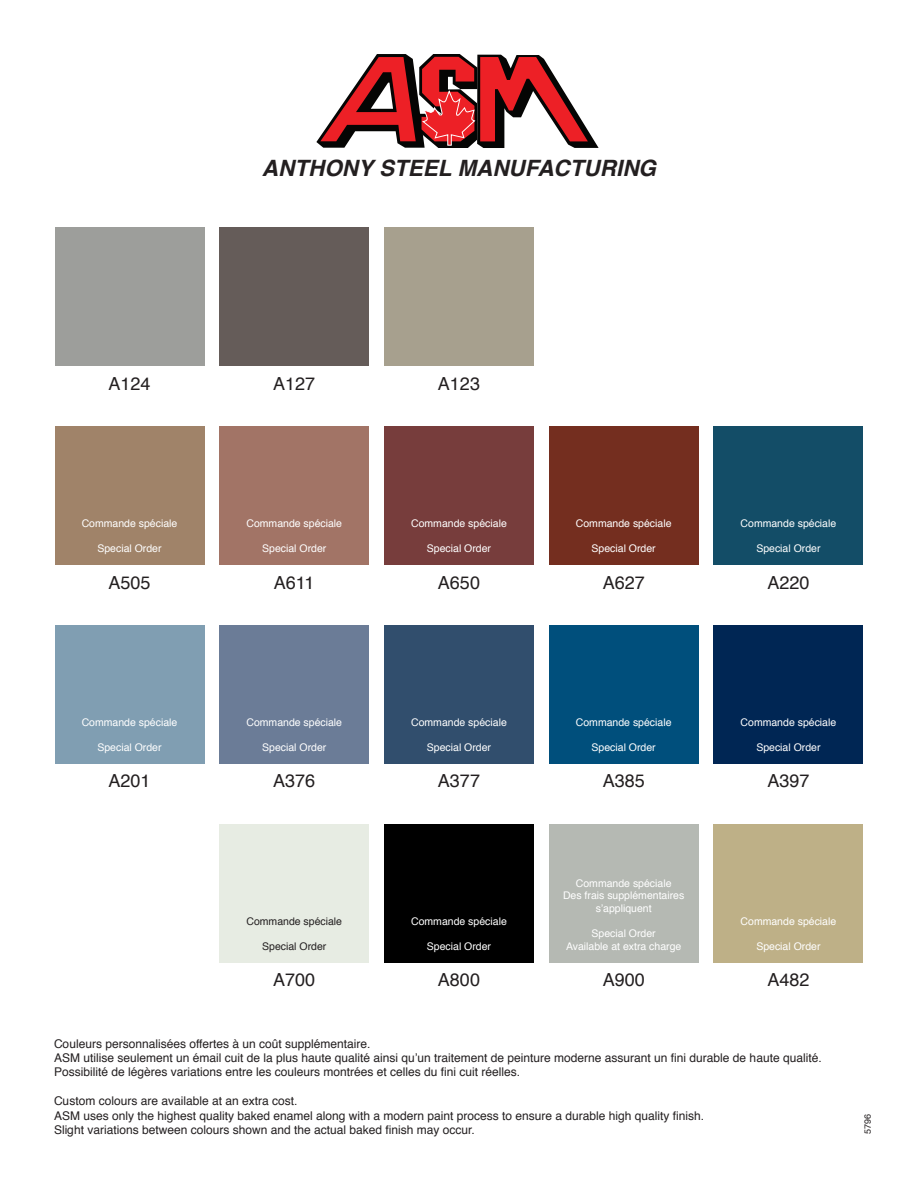
<style>
.page{position:relative;width:918px;height:1188px;background:#fff}
.page>*{position:absolute;margin:0;border:0;box-sizing:border-box;transform-origin:0 0}
.t1{font:italic 700 22.5px "Helvetica";color:#231f20}
.t2{font:18px "Helvetica";color:#231f20}
.t3{font:12px "Helvetica";color:#231f20}
.t4{font:10.5px/12.6px "Helvetica";color:#fff;text-align:center}
.t5{font:10.5px "Helvetica";color:#231f20}
.t6{font:9px "Helvetica";color:#231f20}
</style>
<div class="page">
<svg style="left:316px;top:54px;width:283px;height:94px"></svg>
<div style="left:55px;top:227px;width:149px;height:139px;background:#9d9e9b"></div>
<div style="left:55px;top:426px;width:149px;height:139px;background:#a08369"></div>
<div style="left:55px;top:625px;width:149px;height:139px;background:#809eb2"></div>
<div style="left:219px;top:227px;width:150px;height:139px;background:#655c59"></div>
<div style="left:219px;top:426px;width:150px;height:139px;background:#a27466"></div>
<div style="left:219px;top:625px;width:150px;height:139px;background:#6b7c97"></div>
<div style="left:219px;top:824px;width:150px;height:138px;background:#e7ece3"></div>
<div style="left:384px;top:227px;width:150px;height:139px;background:#a7a08e"></div>
<div style="left:384px;top:426px;width:150px;height:139px;background:#773d3c"></div>
<div style="left:384px;top:625px;width:150px;height:139px;background:#314e6d"></div>
<div style="left:384px;top:824px;width:150px;height:138px;background:#000"></div>
<div style="left:549px;top:426px;width:150px;height:139px;background:#742e1f"></div>
<div style="left:549px;top:625px;width:150px;height:139px;background:#004f7c"></div>
<div style="left:549px;top:824px;width:150px;height:138px;background:#b5b9b3"></div>
<div style="left:714px;top:426px;width:149px;height:139px;background:#134d67"></div>
<div style="left:714px;top:625px;width:149px;height:139px;background:#002654"></div>
<div style="left:714px;top:824px;width:149px;height:138px;background:#beb087"></div>
<p class="t1" style="left:262px;top:149px;width:396px">ANTHONY STEEL MANUFACTURING</p>
<p class="t2" style="left:109px;top:369px;width:44px">A124</p>
<p class="t2" style="left:273px;top:369px;width:44px">A127</p>
<p class="t2" style="left:438px;top:369px;width:44px">A123</p>
<p class="t4" style="left:82px;top:517px;width:97px">Commande spéciale</p>
<p class="t4" style="left:97px;top:542px;width:66px">Special Order</p>
<p class="t2" style="left:109px;top:568px;width:44px">A505</p>
<p class="t4" style="left:246px;top:517px;width:97px">Commande spéciale</p>
<p class="t4" style="left:262px;top:542px;width:66px">Special Order</p>
<p class="t2" style="left:274px;top:568px;width:42px">A611</p>
<p class="t4" style="left:411px;top:517px;width:97px">Commande spéciale</p>
<p class="t4" style="left:427px;top:542px;width:66px">Special Order</p>
<p class="t2" style="left:438px;top:568px;width:44px">A650</p>
<p class="t4" style="left:576px;top:517px;width:97px">Commande spéciale</p>
<p class="t4" style="left:592px;top:542px;width:66px">Special Order</p>
<p class="t2" style="left:603px;top:568px;width:44px">A627</p>
<p class="t4" style="left:741px;top:517px;width:97px">Commande spéciale</p>
<p class="t4" style="left:756px;top:542px;width:66px">Special Order</p>
<p class="t2" style="left:767px;top:568px;width:44px">A220</p>
<p class="t4" style="left:82px;top:716px;width:97px">Commande spéciale</p>
<p class="t4" style="left:97px;top:741px;width:66px">Special Order</p>
<p class="t2" style="left:109px;top:767px;width:44px">A201</p>
<p class="t4" style="left:246px;top:716px;width:97px">Commande spéciale</p>
<p class="t4" style="left:262px;top:741px;width:66px">Special Order</p>
<p class="t2" style="left:273px;top:767px;width:44px">A376</p>
<p class="t4" style="left:411px;top:716px;width:97px">Commande spéciale</p>
<p class="t4" style="left:427px;top:741px;width:66px">Special Order</p>
<p class="t2" style="left:438px;top:767px;width:44px">A377</p>
<p class="t4" style="left:576px;top:716px;width:97px">Commande spéciale</p>
<p class="t4" style="left:592px;top:741px;width:66px">Special Order</p>
<p class="t2" style="left:603px;top:767px;width:44px">A385</p>
<p class="t4" style="left:741px;top:716px;width:97px">Commande spéciale</p>
<p class="t4" style="left:756px;top:741px;width:66px">Special Order</p>
<p class="t2" style="left:767px;top:767px;width:44px">A397</p>
<p class="t5" style="left:246px;top:913px;width:97px">Commande spéciale</p>
<p class="t5" style="left:262px;top:938px;width:66px">Special Order</p>
<p class="t2" style="left:273px;top:966px;width:44px">A700</p>
<p class="t4" style="left:411px;top:915px;width:97px">Commande spéciale</p>
<p class="t4" style="left:427px;top:940px;width:66px">Special Order</p>
<p class="t2" style="left:438px;top:966px;width:44px">A800</p>
<p class="t4" style="left:576px;top:877px;width:97px">Commande spéciale</p>
<p class="t4" style="left:563px;top:890px;width:123px">Des frais supplémentaires s’appliquent</p>
<p class="t4" style="left:592px;top:928px;width:66px">Special Order</p>
<p class="t4" style="left:566px;top:940px;width:117px">Available at extra charge</p>
<p class="t2" style="left:603px;top:966px;width:44px">A900</p>
<p class="t4" style="left:741px;top:915px;width:97px">Commande spéciale</p>
<p class="t4" style="left:756px;top:940px;width:66px">Special Order</p>
<p class="t2" style="left:767px;top:966px;width:44px">A482</p>
<p class="t3" style="left:54px;top:1034px;width:318px">Couleurs personnalisées offertes à un coût supplémentaire.</p>
<p class="t3" style="left:54px;top:1049px;width:769px">ASM utilise seulement un émail cuit de la plus haute qualité ainsi qu’un traitement de peinture moderne assurant un fini durable de haute qualité.</p>
<p class="t3" style="left:54px;top:1063px;width:468px">Possibilité de légères variations entre les couleurs montrées et celles du fini cuit réelles.</p>
<p class="t3" style="left:54px;top:1092px;width:245px">Custom colours are available at an extra cost.</p>
<p class="t3" style="left:54px;top:1106px;width:652px">ASM uses only the highest quality baked enamel along with a modern paint process to ensure a durable high quality finish.</p>
<p class="t3" style="left:54px;top:1121px;width:422px">Slight variations between colours shown and the actual baked finish may occur.</p>
<p class="t6" style="left:861px;top:1134px;width:22px;rotate:-90deg">5796</p>
</div>
